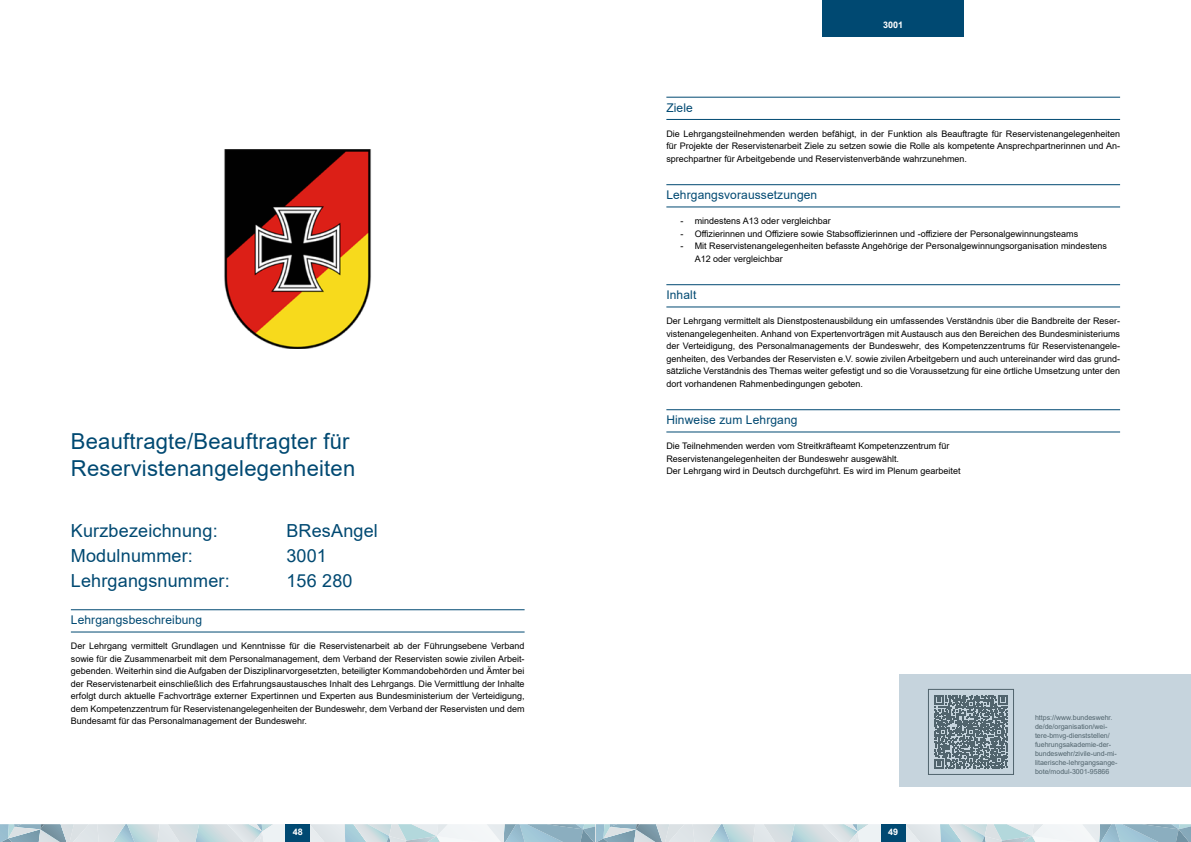
<style>
.page{position:relative;width:1191px;height:842px;background:#fff}
.page>*{position:absolute;margin:0;border:0;box-sizing:border-box;transform-origin:0 0}
.t1{font:22px/26.4px "Arial";letter-spacing:.01em;color:#004972}
.t2{font:18px "Arial";letter-spacing:.01em;color:#004972}
.t3{font:12px "Arial";letter-spacing:.01em;color:#004972}
.t4{font:9px/12.5px "Arial";color:#000;text-align:justify}
.t5{font:700 9px "Arial";color:#fff}
.t6{font:7px/9px "Arial";color:#51646d}
</style>
<div class="page">
<img style="left:224px;top:150px;width:147px;height:198px">
<div style="left:899px;top:674px;width:292px;height:113px;background:#c6d4dd"></div>
<svg style="left:595px;top:824px;width:596px;height:18px;background:#bdd0d9"></svg>
<svg style="left:0;top:824px;width:595px;height:18px;background:#c5d6dd"></svg>
<div style="left:286px;top:824px;width:24px;height:18px;background:#004972"></div>
<hr style="left:71px;top:609px;width:453px;height:1px;background:#004972">
<hr style="left:71px;top:631px;width:453px;height:1px;background:#004972">
<div style="left:822px;top:0;width:142px;height:37px;background:#004972"></div>
<hr style="left:666px;top:97px;width:454px;height:1px;background:#004972">
<hr style="left:666px;top:119px;width:454px;height:1px;background:#004972">
<hr style="left:666px;top:184px;width:454px;height:1px;background:#004972">
<hr style="left:666px;top:206px;width:454px;height:1px;background:#004972">
<hr style="left:666px;top:284px;width:454px;height:1px;background:#004972">
<hr style="left:666px;top:306px;width:454px;height:1px;background:#004972">
<hr style="left:666px;top:409px;width:454px;height:1px;background:#004972">
<hr style="left:666px;top:431px;width:454px;height:1px;background:#004972">
<svg style="left:934px;top:695px;width:74px;height:74px"></svg>
<div style="left:928px;top:689px;width:85px;height:85px;border:1px solid #51646d"></div>
<h1 class="t1" style="left:71px;top:428px;width:286px">Beauftragte/Beauftragter für<br>Reservistenangelegenheiten</h1>
<h2 class="t2" style="left:71px;top:518px;width:148px">Kurzbezeichnung:</h2>
<h2 class="t2" style="left:286px;top:518px;width:93px">BResAngel</h2>
<h2 class="t2" style="left:71px;top:543px;width:124px">Modulnummer:</h2>
<h2 class="t2" style="left:286px;top:543px;width:42px">3001</h2>
<h2 class="t2" style="left:71px;top:568px;width:160px">Lehrgangsnummer:</h2>
<h2 class="t2" style="left:286px;top:568px;width:68px">156 280</h2>
<h3 class="t3" style="left:71px;top:612px;width:133px">Lehrgangsbeschreibung</h3>
<p class="t4" style="left:71px;top:640px;width:455px">Der Lehrgang vermittelt Grundlagen und Kenntnisse für die Reservistenarbeit ab der Führungsebene Verband sowie für die Zusammenarbeit mit dem Personalmanagement, dem Verband der Reservisten sowie zivilen Arbeit&shy;gebenden. Weiterhin sind die Aufgaben der Disziplinarvorgesetzten, beteiligter Kommandobehörden und Ämter bei der Reservistenarbeit einschließlich des Erfahrungsaustausches Inhalt des Lehrgangs. Die Vermittlung der Inhalte erfolgt durch aktuelle Fachvorträge externer Expertinnen und Experten aus Bundesministerium der Verteidigung, dem Kompetenzzentrum für Reservistenangelegenheiten der Bundeswehr, dem Verband der Reservisten und dem Bundesamt für das Personalmanagement der Bundeswehr.</p>
<p class="t5" style="left:883px;top:19px;width:22px">3001</p>
<h3 class="t3" style="left:666px;top:99px;width:28px">Ziele</h3>
<p class="t4" style="left:666px;top:127px;width:455px">Die Lehrgangsteilnehmenden werden befähigt, in der Funktion als Beauftragte für Reservistenangelegenheiten für Projekte der Reservistenarbeit Ziele zu setzen sowie die Rolle als kompetente Ansprechpartnerinnen und An&shy;sprechpartner für Arbeitgebende und Reservistenverbände wahrzunehmen.</p>
<h3 class="t3" style="left:666px;top:187px;width:152px">Lehrgangsvoraussetzungen</h3>
<p class="t4" style="left:680px;top:215px;width:152px">- mindestens A13 oder vergleichbar</p>
<p class="t4" style="left:680px;top:227px;width:399px">- Offizierinnen und Offiziere sowie Stabsoffizierinnen und -offiziere der Personalgewinnungsteams</p>
<p class="t4" style="left:694px;top:240px;width:414px;text-indent:-14px">- Mit Reservistenangelegenheiten befasste Angehörige der Personalgewinnungsorganisation mindestens<br>A12 oder vergleichbar</p>
<h3 class="t3" style="left:666px;top:287px;width:31px">Inhalt</h3>
<p class="t4" style="left:666px;top:315px;width:455px">Der Lehrgang vermittelt als Dienstpostenausbildung ein umfassendes Verständnis über die Bandbreite der Reser&shy;vistenangelegenheiten. Anhand von Expertenvorträgen mit Austausch aus den Bereichen des Bundesministeriums der Verteidigung, des Personalmanagements der Bundeswehr, des Kompetenzzentrums für Reservistenangele&shy;genheiten, des Verbandes der Reservisten e.V. sowie zivilen Arbeitgebern und auch untereinander wird das grund&shy;sätzliche Verständnis des Themas weiter gefestigt und so die Voraussetzung für eine örtliche Umsetzung unter den dort vorhandenen Rahmenbedingungen geboten.</p>
<h3 class="t3" style="left:666px;top:412px;width:133px">Hinweise zum Lehrgang</h3>
<p class="t4" style="left:666px;top:440px;width:296px;text-align:left">Die Teilnehmenden werden vom Streitkräfteamt Kompetenzzentrum für<br>Reservistenangelegenheiten der Bundeswehr ausgewählt.<br>Der Lehrgang wird in Deutsch durchgeführt. Es wird im Plenum gearbeitet</p>
<p class="t6" style="left:1035px;top:713px;width:84px">https://www.bundeswehr. de/de/organisation/wei&shy;tere-bmvg-dienststellen/ fuehrungsakademie-der&shy;bundeswehr/zivile-und-mi&shy;litaerische-lehrgangsange&shy;bote/modul-3001-95866</p>
<p class="t5" style="left:293px;top:825px;width:12px">48</p>
<p class="t5" style="left:888px;top:825px;width:12px">49</p>
</div>
